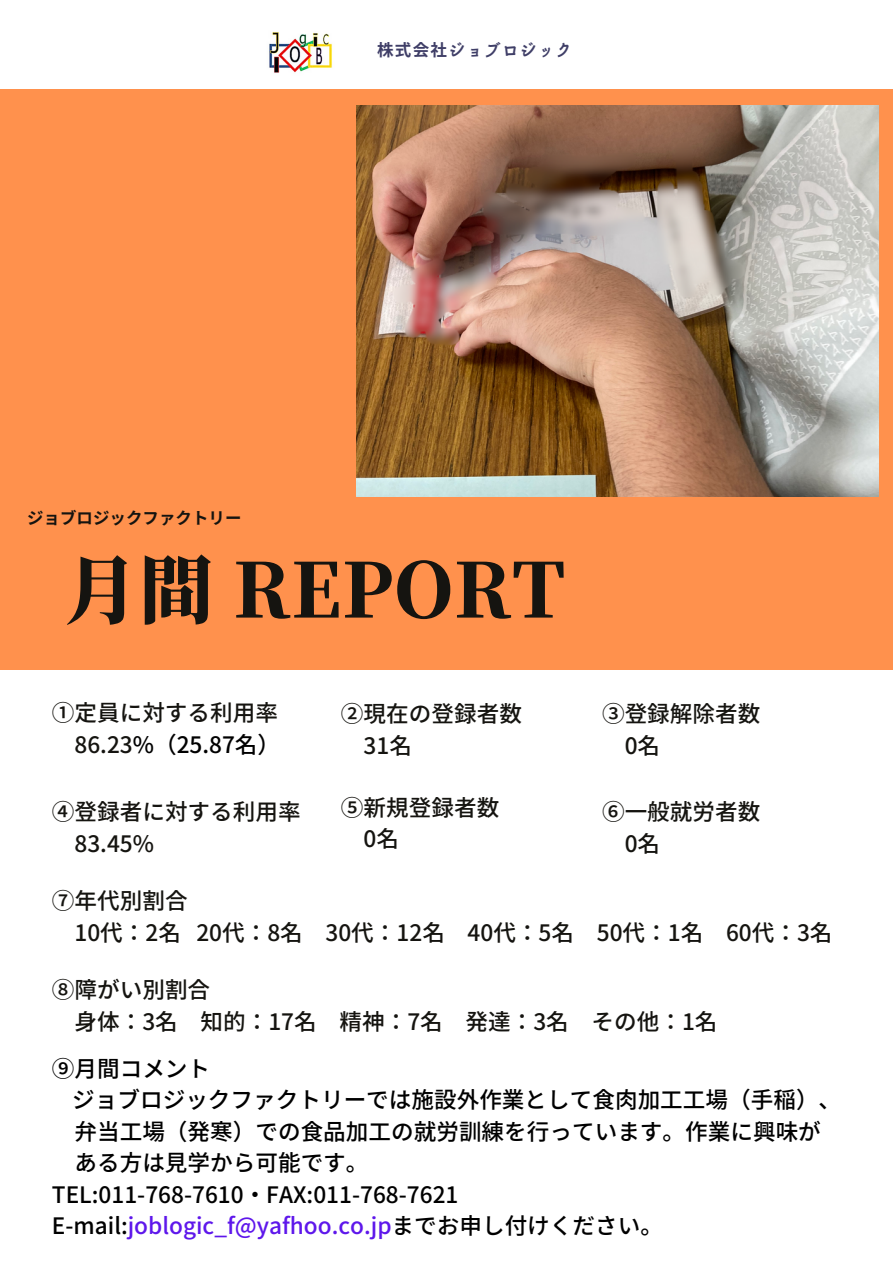
<style>
.page{position:relative;width:893px;height:1264px;background:#fff}
.page>*{position:absolute;margin:0;border:0;box-sizing:border-box;transform-origin:0 0}
.t1{font:800 74.85px "Source Han Serif JP";letter-spacing:.005em;color:#151410}
.t2{font:500 22.65px "Noto Sans JP";color:#151410}
.t3{font:500 22.65px "Noto Sans JP";color:#000}
.t4{font:500 22.65px "Noto Sans JP";color:#5e17eb}
.t5{font:700 16.5px "irohakaku C";letter-spacing:.08em;color:#3f3e67}
.t6{font:700 16.35px "Noto Sans JP";letter-spacing:.005em;color:#151410}
.s1{color:#151410}
.s2{color:#000}
</style>
<div class="page">
<div style="left:0;top:89px;width:892px;height:581px;background:#ff914d"></div>
<img style="left:269px;top:32px;width:63px;height:41px">
<img style="left:356px;top:105px;width:522px;height:391px">
<p class="t5" style="left:377px;top:39px;width:196px">株式会社ジョブロジック</p>
<p class="t6" style="left:27px;top:505px;width:216px">ジョブロジックファクトリー</p>
<p class="t1" style="left:64px;top:531px;width:503px">月間 REPORT</p>
<p class="t2" style="left:52px;top:695px;width:228px">①定員に対する利用率</p>
<p class="t3" style="left:74px;top:726px;width:207px"><span class="s1">86.23</span>%（25.87名）</p>
<p class="t2" style="left:52px;top:793px;width:250px">④登録者に対する利用率</p>
<p class="t2" style="left:74px;top:825px;width:81px">83.45%</p>
<p class="t2" style="left:341px;top:696px;width:182px">②現在の登録者数</p>
<p class="t2" style="left:363px;top:727px;width:50px">31名</p>
<p class="t2" style="left:341px;top:789px;width:160px">⑤新規登録者数</p>
<p class="t2" style="left:363px;top:821px;width:37px">0名</p>
<p class="t2" style="left:602px;top:696px;width:160px">③登録解除者数</p>
<p class="t2" style="left:624px;top:727px;width:37px">0名</p>
<p class="t2" style="left:602px;top:793px;width:160px">⑥一般就労者数</p>
<p class="t2" style="left:624px;top:825px;width:37px">0名</p>
<p class="t2" style="left:52px;top:883px;width:137px">⑦年代別割合</p>
<p class="t2" style="left:74px;top:914px;width:759px">10代：2名 20代：8名 30代：12名 40代：5名 50代：1名 60代：3名</p>
<p class="t2" style="left:52px;top:972px;width:160px">⑧障がい別割合</p>
<p class="t2" style="left:74px;top:1003px;width:644px">身体：3名 知的：17名 精神：7名 発達：3名 その他：1名</p>
<p class="t3" style="left:52px;top:1050px;width:160px">⑨月間コメント</p>
<p class="t3" style="left:72px;top:1081px;width:770px">ジョブロジックファクトリーでは施設外作業として食肉加工工場（手稲）、</p>
<p class="t3" style="left:74px;top:1113px;width:747px">弁当工場（発寒）での食品加工の就労訓練を行っています。作業に興味が</p>
<p class="t3" style="left:74px;top:1144px;width:295px">ある方は見学から可能です。</p>
<p class="t3" style="left:52px;top:1176px;width:408px">TEL:011-768-7610・FAX:011-768-7621</p>
<p class="t4" style="left:52px;top:1207px;width:612px"><span class="s2">E-mail:</span>joblogic_f@yafhoo.co.jp<span class="s2">までお申し付けください。</span></p>
</div>
